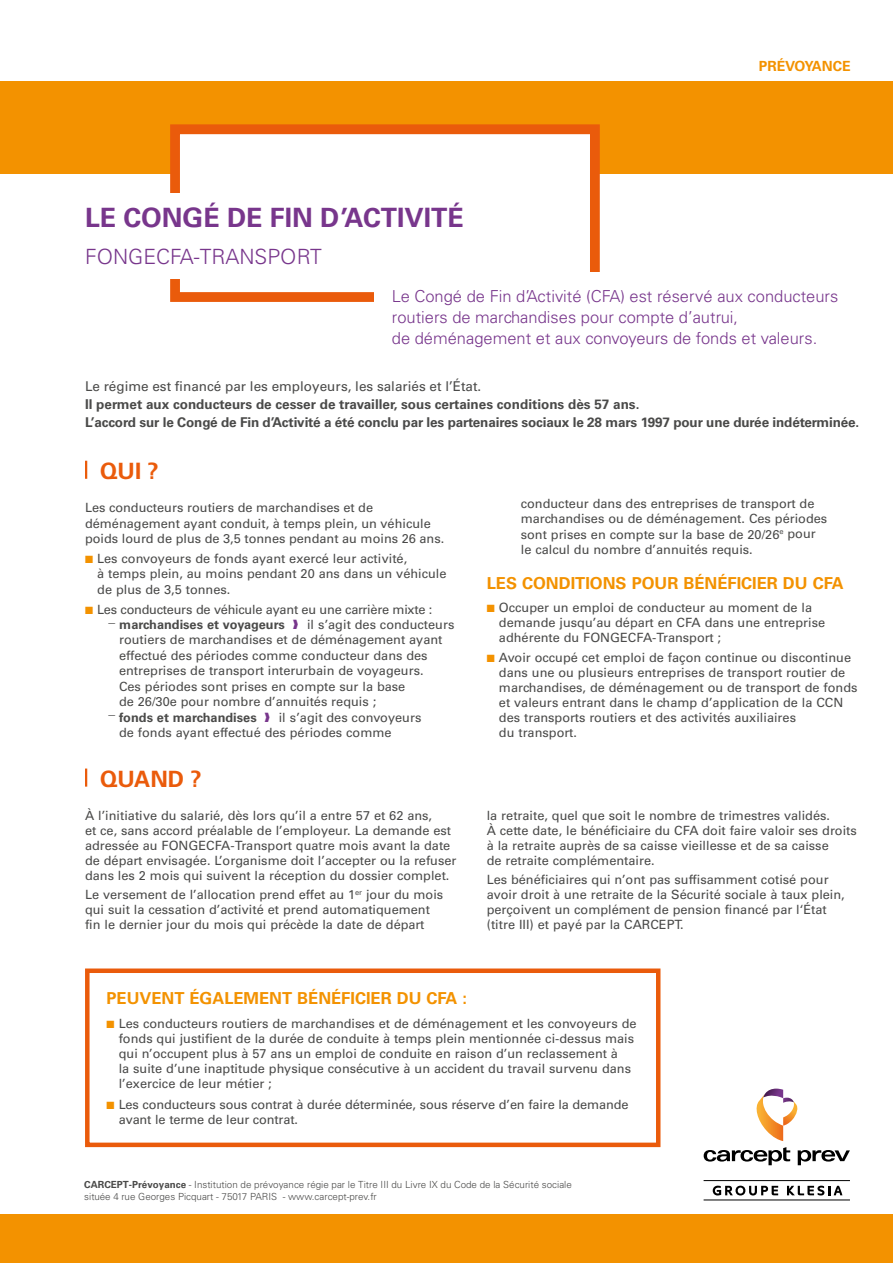
<style>
.page{position:relative;width:893px;height:1263px;background:#fff}
.page>*{position:absolute;margin:0;border:0;box-sizing:border-box;transform-origin:0 0}
.t1{font:700 26.55px "Univers LT";color:#78368c}
.t2{font:700 22.5px "Univers LT";color:#ea5b0b}
.t3{font:300 21px "Univers LT";color:#78368c}
.t4{font:300 16.5px/21px "Univers LT";color:#78368c}
.t5{font:700 16.5px "Univers LT";color:#f39200}
.t6{font:700 13.95px "Univers LT";color:#f39200}
.t7{font:700 13.5px/18px "Univers LT Std";letter-spacing:-.01em;color:#4a4a49}
.t8{font:13.5px "Univers LT Std";color:#4a4a49}
.t9{font:13.5px "Univers LT";color:#4a4a49}
.t10{font:12.75px/15px "Univers LT";color:#4a4a49}
.t11{font:12.75px "Univers LT";letter-spacing:-.02em;color:#4a4a49}
.t12{font:700 12.75px "Univers LT";color:#4a4a49}
.t13{font:300 9.75px/11.9px "Univers LT";color:#4a4a49}
.s1{font-weight:700}
</style>
<div class="page">
<div style="left:0;top:82px;width:893px;height:92px;background:#f39200"></div>
<div style="left:170px;top:124px;width:430px;height:178px;background:#fff;border:10px solid #ea5b0b"></div>
<div style="left:85px;top:193px;width:498px;height:85px;background:#fff"></div>
<div style="left:0;top:1214px;width:893px;height:49px;background:#f39200"></div>
<svg style="left:756px;top:1088px;width:42px;height:53px"></svg>
<svg style="left:704px;top:1147px;width:86px;height:18px"></svg>
<svg style="left:798px;top:1150px;width:52px;height:15px"></svg>
<svg style="left:713px;top:1186px;width:65px;height:9px"></svg>
<svg style="left:787px;top:1186px;width:55px;height:9px"></svg>
<hr style="left:704px;top:1180px;width:146px;height:1px;background:#000">
<hr style="left:704px;top:1200px;width:146px;height:1px;background:#000">
<div style="left:375px;top:272px;width:511px;height:97px;background:#fff"></div>
<svg style="left:85px;top:461px;width:2px;height:18px"></svg>
<svg style="left:85px;top:768px;width:2px;height:19px"></svg>
<div style="left:85px;top:968px;width:575px;height:179px;border:4px solid #ea5b0b"></div>
<h1 class="t1" style="left:85px;top:202px;width:380px">LE CONGÉ DE FIN D’ACTIVITÉ</h1>
<h3 class="t3" style="left:85px;top:244px;width:238px">FONGECFA-TRANSPORT</h3>
<p class="t6" style="left:759px;top:58px;width:93px">PRÉVOYANCE</p>
<p class="t4" style="left:392px;top:286px;width:448px">Le Congé de Fin d’Activité (CFA) est réservé aux conducteurs routiers de marchandises pour compte d’autrui,<br>de déménagement et aux convoyeurs de fonds et valeurs.</p>
<p class="t8" style="left:85px;top:379px;width:398px">Le régime est financé par les employeurs, les salariés et l’État.</p>
<p class="t7" style="left:85px;top:396px;width:776px">Il permet aux conducteurs de cesser de travailler, sous certaines conditions dès 57 ans.<br>L’accord sur le Congé de Fin d’Activité a été conclu par les partenaires sociaux le 28 mars 1997 pour une durée indéterminée.</p>
<h2 class="t2" style="left:100px;top:458px;width:60px">QUI ?</h2>
<p class="t10" style="left:85px;top:500px;width:361px;line-height:15.8px">Les conducteurs routiers de marchandises et de déménagement ayant conduit, à temps plein, un véhicule poids lourd de plus de 3,5 tonnes pendant au moins 26 ans.</p>
<p class="t10" style="left:97px;top:551px;width:351px;line-height:15.5px">Les convoyeurs de fonds ayant exercé leur activité,<br>à temps plein, au moins pendant 20 ans dans un véhicule de plus de 3,5 tonnes.</p>
<p class="t11" style="left:97px;top:601px;width:337px">Les conducteurs de véhicule ayant eu une carrière mixte :</p>
<p class="t9" style="left:108px;top:609px;width:8px">_</p>
<p class="t12" style="left:119px;top:617px;width:167px">marchandises et voyageurs</p>
<p class="t10" style="left:119px;top:617px;width:337px;line-height:15.5px;text-indent:188px">il s’agit des conducteurs routiers de marchandises et de déménagement ayant effectué des périodes comme conducteur dans des entreprises de transport interurbain de voyageurs.<br>Ces périodes sont prises en compte sur la base<br>de 26/30e pour nombre d’annuités requis ;</p>
<p class="t9" style="left:108px;top:701px;width:8px">_</p>
<p class="t12" style="left:119px;top:710px;width:139px">fonds et marchandises</p>
<p class="t10" style="left:119px;top:709px;width:304px;line-height:15.5px;text-indent:160px">il s’agit des convoyeurs de fonds ayant effectué des périodes comme</p>
<h2 class="t2" style="left:100px;top:766px;width:103px">QUAND ?</h2>
<p class="t10" style="left:85px;top:808px;width:373px">À l’initiative du salarié, dès lors qu’il a entre 57 et 62 ans,<br>et ce, sans accord préalable de l’employeur. La demande est adressée au FONGECFA-Transport quatre mois avant la date de départ envisagée. L’organisme doit l’accepter ou la refuser dans les 2 mois qui suivent la réception du dossier complet.</p>
<p class="t10" style="left:85px;top:887px;width:360px">Le versement de l’allocation prend effet au 1<sup>er</sup> jour du mois qui suit la cessation d’activité et prend automatiquement fin le dernier jour du mois qui précède la date de départ</p>
<p class="t10" style="left:521px;top:496px;width:308px">conducteur dans des entreprises de transport de marchandises ou de déménagement. Ces périodes sont prises en compte sur la base de 20/26<sup>e</sup> pour le calcul du nombre d’annuités requis.</p>
<p class="t5" style="left:487px;top:573px;width:358px">LES CONDITIONS POUR BÉNÉFICIER DU CFA</p>
<p class="t10" style="left:499px;top:600px;width:328px">Occuper un emploi de conducteur au moment de la demande jusqu’au départ en CFA dans une entreprise adhérente du FONGECFA-Transport ;</p>
<p class="t10" style="left:499px;top:650px;width:360px">Avoir occupé cet emploi de façon continue ou discontinue dans une ou plusieurs entreprises de transport routier de marchandises, de déménagement ou de transport de fonds et valeurs entrant dans le champ d’application de la CCN des transports routiers et des activités auxiliaires<br>du transport.</p>
<p class="t10" style="left:487px;top:808px;width:372px">la retraite, quel que soit le nombre de trimestres validés.<br>À cette date, le bénéficiaire du CFA doit faire valoir ses droits à la retraite auprès de sa caisse vieillesse et de sa caisse<br>de retraite complémentaire.</p>
<p class="t10" style="left:487px;top:872px;width:360px">Les bénéficiaires qui n’ont pas suffisamment cotisé pour avoir droit à une retraite de la Sécurité sociale à taux plein, perçoivent un complément de pension financé par l‘État (titre III) et payé par la CARCEPT.</p>
<p class="t5" style="left:107px;top:988px;width:362px">PEUVENT ÉGALEMENT BÉNÉFICIER DU CFA :</p>
<p class="t10" style="left:119px;top:1015px;width:519px">Les conducteurs routiers de marchandises et de déménagement et les convoyeurs de fonds qui justifient de la durée de conduite à temps plein mentionnée ci-dessus mais qui n’occupent plus à 57 ans un emploi de conduite en raison d’un reclassement à<br>la suite d’une inaptitude physique consécutive à un accident du travail survenu dans l’exercice de leur métier ;</p>
<p class="t10" style="left:119px;top:1097px;width:511px">Les conducteurs sous contrat à durée déterminée, sous réserve d’en faire la demande avant le terme de leur contrat.</p>
<p class="t13" style="left:84px;top:1178px;width:489px"><span class="s1">CARCEPT-Prévoyance</span> - Institution de prévoyance régie par le Titre III du Livre IX du Code de la Sécurité sociale située 4 rue Georges Picquart - 75017 PARIS - www.carcept-prev.fr</p>
</div>
